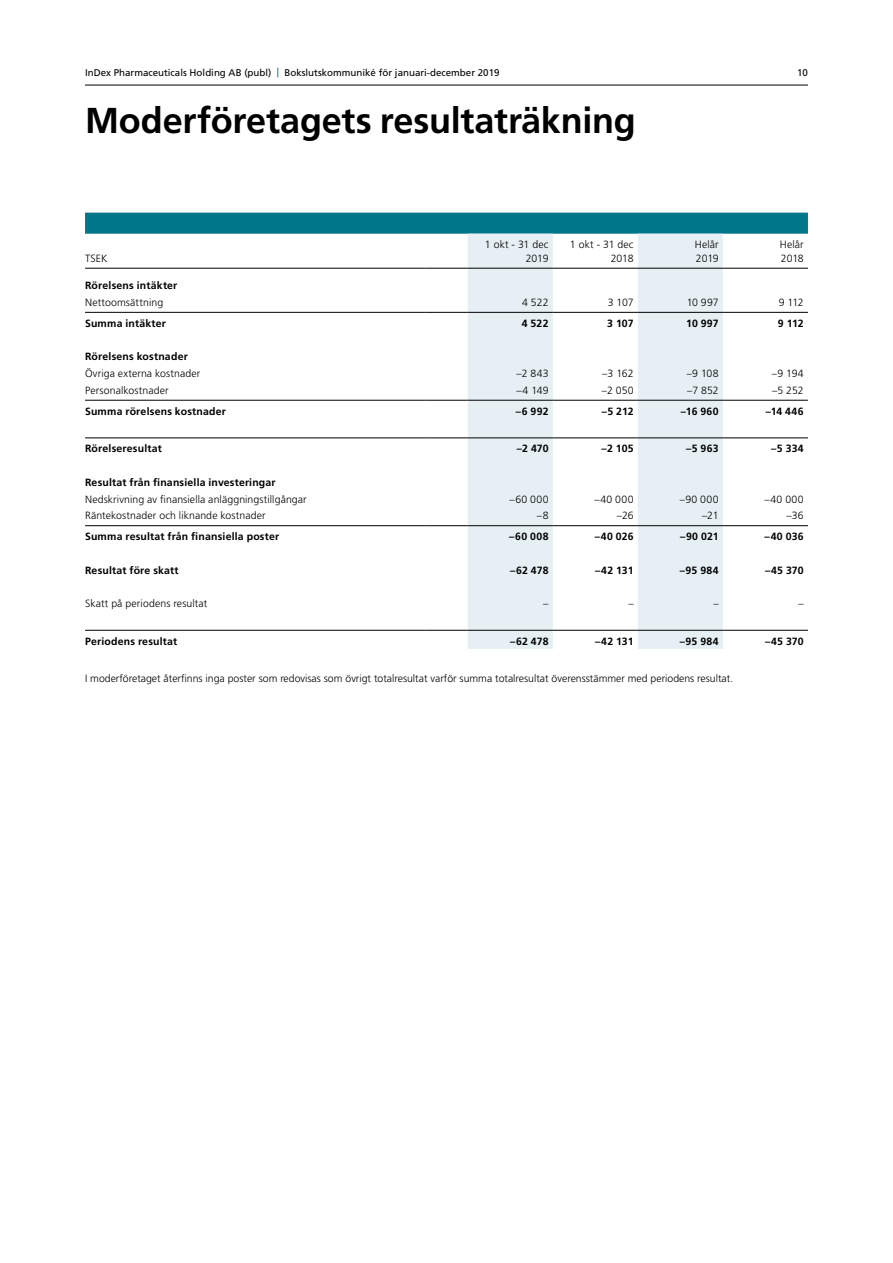
<style>
.page{position:relative;width:893px;height:1263px;background:#fff}
.page>*{position:absolute;margin:0;border:0;box-sizing:border-box;transform-origin:0 0}
.t1{font:700 36px "Frutiger";letter-spacing:-.005em;color:#000}
.t2{font:300 10.5px/13.5px "Frutiger";letter-spacing:.005em;color:#000;text-align:right}
.t3{font:700 10.5px "Frutiger";letter-spacing:.02em;color:#000}
.t4{font:9.75px "Frutiger";color:#000}
.s1{color:#00778a}
</style>
<div class="page">
<hr style="left:85px;top:85px;width:723px;height:1px;background:#000">
<div style="left:85px;top:213px;width:723px;height:21px;background:#00778a"></div>
<svg style="left:468px;top:234px;width:255px;height:415px;fill:#e6f0f4"></svg>
<hr style="left:85px;top:268px;width:340px;height:1px;background:#000">
<hr style="left:425px;top:268px;width:43px;height:1px;background:#000">
<hr style="left:468px;top:268px;width:85px;height:1px;background:#000">
<hr style="left:553px;top:268px;width:85px;height:1px;background:#000">
<hr style="left:638px;top:268px;width:85px;height:1px;background:#000">
<hr style="left:723px;top:268px;width:85px;height:1px;background:#000">
<hr style="left:85px;top:312px;width:340px;height:1px;background:#000">
<hr style="left:425px;top:312px;width:43px;height:1px;background:#000">
<hr style="left:468px;top:312px;width:85px;height:1px;background:#000">
<hr style="left:553px;top:312px;width:85px;height:1px;background:#000">
<hr style="left:638px;top:312px;width:85px;height:1px;background:#000">
<hr style="left:723px;top:312px;width:85px;height:1px;background:#000">
<hr style="left:85px;top:400px;width:340px;height:1px;background:#000">
<hr style="left:425px;top:400px;width:43px;height:1px;background:#000">
<hr style="left:468px;top:400px;width:85px;height:1px;background:#000">
<hr style="left:553px;top:400px;width:85px;height:1px;background:#000">
<hr style="left:638px;top:400px;width:85px;height:1px;background:#000">
<hr style="left:723px;top:400px;width:85px;height:1px;background:#000">
<hr style="left:85px;top:437px;width:340px;height:1px;background:#000">
<hr style="left:425px;top:437px;width:43px;height:1px;background:#000">
<hr style="left:468px;top:437px;width:85px;height:1px;background:#000">
<hr style="left:553px;top:437px;width:85px;height:1px;background:#000">
<hr style="left:638px;top:437px;width:85px;height:1px;background:#000">
<hr style="left:723px;top:437px;width:85px;height:1px;background:#000">
<hr style="left:85px;top:525px;width:340px;height:1px;background:#000">
<hr style="left:425px;top:525px;width:43px;height:1px;background:#000">
<hr style="left:468px;top:525px;width:85px;height:1px;background:#000">
<hr style="left:553px;top:525px;width:85px;height:1px;background:#000">
<hr style="left:638px;top:525px;width:85px;height:1px;background:#000">
<hr style="left:723px;top:525px;width:85px;height:1px;background:#000">
<hr style="left:85px;top:630px;width:340px;height:1px;background:#000">
<hr style="left:425px;top:630px;width:43px;height:1px;background:#000">
<hr style="left:468px;top:630px;width:85px;height:1px;background:#000">
<hr style="left:553px;top:630px;width:85px;height:1px;background:#000">
<hr style="left:638px;top:630px;width:85px;height:1px;background:#000">
<hr style="left:723px;top:630px;width:85px;height:1px;background:#000">
<p class="t4" style="left:85px;top:67px;width:416px">InDex Pharmaceuticals Holding AB (publ) <span class="s1">|</span> Bokslutskommuniké för januari-december 2019</p>
<p class="t4" style="left:797px;top:67px;width:12px">10</p>
<h1 class="t1" style="left:85px;top:100px;width:552px">Moderföretagets resultaträkning</h1>
<p class="t2" style="left:85px;top:251px;width:24px">TSEK</p>
<p class="t2" style="left:485px;top:238px;width:65px">1 okt - 31 dec<br>2019</p>
<p class="t2" style="left:570px;top:238px;width:65px">1 okt - 31 dec<br>2018</p>
<p class="t2" style="left:695px;top:238px;width:25px;text-align:left">Helår<br>2019</p>
<p class="t2" style="left:780px;top:238px;width:25px;text-align:left">Helår<br>2018</p>
<p class="t3" style="left:85px;top:279px;width:94px">Rörelsens intäkter</p>
<p class="t2" style="left:85px;top:296px;width:80px">Nettoomsättning</p>
<p class="t2" style="left:522px;top:296px;width:28px">4 522</p>
<p class="t2" style="left:608px;top:296px;width:27px">3 107</p>
<p class="t2" style="left:687px;top:296px;width:33px">10 997</p>
<p class="t2" style="left:779px;top:296px;width:26px">9 112</p>
<p class="t3" style="left:85px;top:317px;width:82px">Summa intäkter</p>
<p class="t3" style="left:522px;top:317px;width:28px">4 522</p>
<p class="t3" style="left:607px;top:317px;width:28px">3 107</p>
<p class="t3" style="left:686px;top:317px;width:34px">10 997</p>
<p class="t3" style="left:778px;top:317px;width:27px">9 112</p>
<p class="t3" style="left:85px;top:351px;width:104px">Rörelsens kostnader</p>
<p class="t2" style="left:85px;top:367px;width:117px">Övriga externa kostnader</p>
<p class="t2" style="left:516px;top:367px;width:34px">–2 843</p>
<p class="t2" style="left:602px;top:367px;width:33px">–3 162</p>
<p class="t2" style="left:687px;top:367px;width:33px">–9 108</p>
<p class="t2" style="left:772px;top:367px;width:33px">–9 194</p>
<p class="t2" style="left:85px;top:383px;width:85px">Personalkostnader</p>
<p class="t2" style="left:517px;top:383px;width:33px">–4 149</p>
<p class="t2" style="left:602px;top:383px;width:33px">–2 050</p>
<p class="t2" style="left:687px;top:383px;width:33px">–7 852</p>
<p class="t2" style="left:772px;top:383px;width:33px">–5 252</p>
<p class="t3" style="left:85px;top:405px;width:142px">Summa rörelsens kostnader</p>
<p class="t3" style="left:516px;top:405px;width:34px">–6 992</p>
<p class="t3" style="left:602px;top:405px;width:33px">–5 212</p>
<p class="t3" style="left:681px;top:405px;width:39px">–16 960</p>
<p class="t3" style="left:766px;top:405px;width:39px">–14 446</p>
<p class="t3" style="left:85px;top:443px;width:78px">Rörelseresultat</p>
<p class="t3" style="left:517px;top:443px;width:33px">–2 470</p>
<p class="t3" style="left:602px;top:443px;width:34px">–2 105</p>
<p class="t3" style="left:686px;top:443px;width:34px">–5 963</p>
<p class="t3" style="left:771px;top:443px;width:34px">–5 334</p>
<p class="t3" style="left:85px;top:476px;width:192px">Resultat från finansiella investeringar</p>
<p class="t2" style="left:85px;top:492px;width:223px">Nedskrivning av finansiella anläggningstillgångar</p>
<p class="t2" style="left:509px;top:492px;width:41px">–60 000</p>
<p class="t2" style="left:594px;top:492px;width:41px">–40 000</p>
<p class="t2" style="left:680px;top:492px;width:40px">–90 000</p>
<p class="t2" style="left:764px;top:492px;width:41px">–40 000</p>
<p class="t2" style="left:85px;top:509px;width:182px">Räntekostnader och liknande kostnader</p>
<p class="t2" style="left:537px;top:509px;width:13px">–8</p>
<p class="t2" style="left:617px;top:509px;width:18px">–26</p>
<p class="t2" style="left:702px;top:509px;width:18px">–21</p>
<p class="t2" style="left:786px;top:509px;width:19px">–36</p>
<p class="t3" style="left:85px;top:530px;width:196px">Summa resultat från finansiella poster</p>
<p class="t3" style="left:509px;top:530px;width:41px">–60 008</p>
<p class="t3" style="left:595px;top:530px;width:40px">–40 026</p>
<p class="t3" style="left:680px;top:530px;width:40px">–90 021</p>
<p class="t3" style="left:765px;top:530px;width:41px">–40 036</p>
<p class="t3" style="left:85px;top:564px;width:95px">Resultat före skatt</p>
<p class="t3" style="left:510px;top:564px;width:40px">–62 478</p>
<p class="t3" style="left:595px;top:564px;width:40px">–42 131</p>
<p class="t3" style="left:680px;top:564px;width:40px">–95 984</p>
<p class="t3" style="left:765px;top:564px;width:40px">–45 370</p>
<p class="t2" style="left:85px;top:597px;width:124px">Skatt på periodens resultat</p>
<p class="t2" style="left:543px;top:597px;width:7px">–</p>
<p class="t2" style="left:628px;top:597px;width:7px">–</p>
<p class="t2" style="left:713px;top:597px;width:7px">–</p>
<p class="t2" style="left:798px;top:597px;width:7px">–</p>
<p class="t3" style="left:85px;top:635px;width:94px">Periodens resultat</p>
<p class="t3" style="left:510px;top:635px;width:40px">–62 478</p>
<p class="t3" style="left:595px;top:635px;width:40px">–42 131</p>
<p class="t3" style="left:680px;top:635px;width:40px">–95 984</p>
<p class="t3" style="left:765px;top:635px;width:40px">–45 370</p>
<p class="t2" style="left:85px;top:672px;width:650px">I moderföretaget återfinns inga poster som redovisas som övrigt totalresultat varför summa totalresultat överensstämmer med periodens resultat.</p>
</div>
